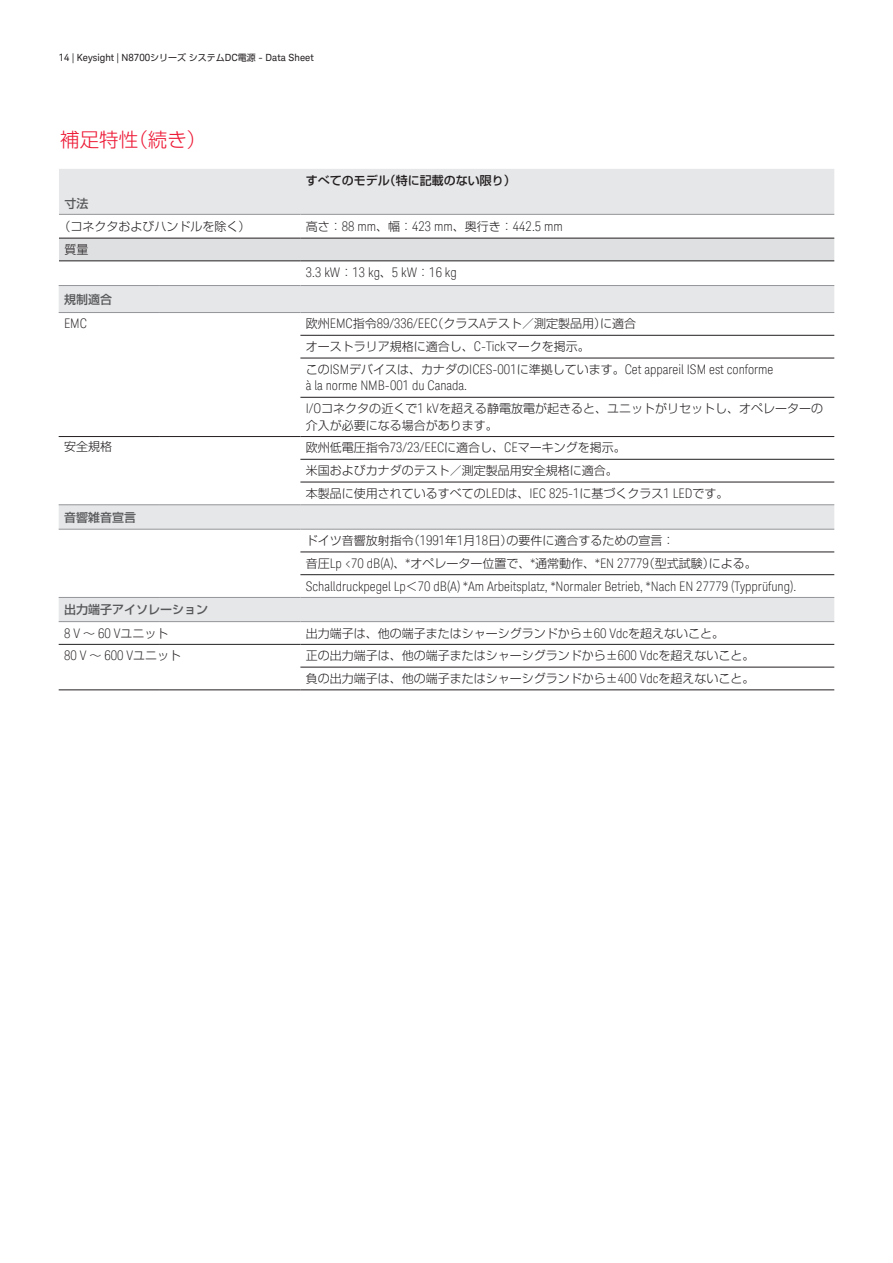
<style>
.page{position:relative;width:893px;height:1263px;background:#fff}
.page>*{position:absolute;margin:0;border:0;box-sizing:border-box;transform-origin:0 0}
.t1{font:300 19.5px "Shin Go Pro";color:#ed1a36}
.t2{font:300 condensed 13.2px/16.5px "Keysight Sans";color:#231f20}
.t3{font:300 12px/22.8px "Shin Go Pro";color:#231f20}
.t4{font:500 12px "Shin Go Pro";color:#57585a}
.t5{font:500 12px "Shin Go Pro";color:#231f20}
.t6{font:9.9px "Keysight Sans";color:#231f20}
.s1{font-family:"Shin Go Pro";font-size:9px}
.s2{font-family:"Shin Go Pro";font-stretch:normal;font-size:12px}
.s3{font-family:"Keysight Sans";font-stretch:condensed;font-size:13.2px}
</style>
<div class="page">
<svg style="left:59px;top:286px;width:775px;height:335px"></svg>
<hr style="left:59px;top:285px;width:101px;height:1px;background:#939598">
<hr style="left:160px;top:285px;width:140px;height:1px;background:#939598">
<hr style="left:300px;top:285px;width:534px;height:1px;background:#939598">
<hr style="left:59px;top:312px;width:101px;height:1px;background:#939598">
<hr style="left:160px;top:312px;width:140px;height:1px;background:#939598">
<hr style="left:300px;top:312px;width:534px;height:1px;background:#939598">
<hr style="left:300px;top:335px;width:534px;height:1px;background:#231f20">
<hr style="left:300px;top:358px;width:534px;height:1px;background:#231f20">
<hr style="left:300px;top:397px;width:534px;height:1px;background:#231f20">
<hr style="left:59px;top:436px;width:101px;height:1px;background:#231f20">
<hr style="left:160px;top:436px;width:140px;height:1px;background:#231f20">
<hr style="left:300px;top:436px;width:534px;height:1px;background:#231f20">
<hr style="left:300px;top:459px;width:534px;height:1px;background:#231f20">
<hr style="left:300px;top:482px;width:534px;height:1px;background:#231f20">
<hr style="left:59px;top:504px;width:101px;height:1px;background:#939598">
<hr style="left:160px;top:504px;width:140px;height:1px;background:#939598">
<hr style="left:300px;top:504px;width:534px;height:1px;background:#939598">
<hr style="left:59px;top:529px;width:101px;height:1px;background:#939598">
<hr style="left:160px;top:529px;width:140px;height:1px;background:#939598">
<hr style="left:300px;top:529px;width:534px;height:1px;background:#939598">
<hr style="left:300px;top:552px;width:534px;height:1px;background:#231f20">
<hr style="left:300px;top:574px;width:534px;height:1px;background:#231f20">
<hr style="left:59px;top:597px;width:101px;height:1px;background:#939598">
<hr style="left:160px;top:597px;width:140px;height:1px;background:#939598">
<hr style="left:300px;top:597px;width:534px;height:1px;background:#939598">
<hr style="left:300px;top:621px;width:534px;height:1px;background:#939598">
<hr style="left:59px;top:689px;width:101px;height:1px;background:#231f20">
<hr style="left:160px;top:689px;width:140px;height:1px;background:#231f20">
<hr style="left:300px;top:644px;width:534px;height:1px;background:#231f20">
<hr style="left:300px;top:667px;width:534px;height:1px;background:#231f20">
<hr style="left:300px;top:689px;width:534px;height:1px;background:#231f20">
<hr style="left:59px;top:621px;width:101px;height:1px;background:#939598">
<hr style="left:160px;top:621px;width:140px;height:1px;background:#939598">
<hr style="left:59px;top:644px;width:101px;height:1px;background:#231f20">
<hr style="left:160px;top:644px;width:140px;height:1px;background:#231f20">
<div style="left:59px;top:169px;width:775px;height:45px;background:#e6e7e9"></div>
<div style="left:59px;top:239px;width:775px;height:22px;background:#dfe0e2"></div>
<hr style="left:59px;top:214px;width:241px;height:1px;background:#939598">
<hr style="left:300px;top:214px;width:534px;height:1px;background:#939598">
<hr style="left:59px;top:238px;width:241px;height:1px;background:#231f20">
<hr style="left:300px;top:238px;width:534px;height:1px;background:#231f20">
<hr style="left:59px;top:261px;width:241px;height:1px;background:#231f20">
<hr style="left:300px;top:261px;width:534px;height:1px;background:#231f20">
<p class="t6" style="left:59px;top:51px;width:257px">14 | Keysight | N8700<span class="s1">シリーズシステム</span>DC<span class="s1">電源</span> - Data Sheet</p>
<h1 class="t1" style="left:60px;top:123px;width:148px">補足特性（続き）</h1>
<p class="t5" style="left:306px;top:170px;width:211px">すべてのモデル（特に記載のない限り）</p>
<p class="t4" style="left:64px;top:193px;width:25px">寸法</p>
<p class="t3" style="left:58px;top:213px;width:193px">（コネクタおよびハンドルを除く）</p>
<p class="t2" style="left:306px;top:218px;width:259px"><span class="s2">高さ：</span>88 mm<span class="s2">、幅：</span>423 mm<span class="s2">、奥行き：</span>442.5 mm</p>
<p class="t3" style="left:64px;top:237px;width:25px">質量</p>
<p class="t2" style="left:306px;top:264px;width:153px">3.3 kW<span class="s2">：</span>13 kg<span class="s2">、</span>5 kW<span class="s2">：</span>16 kg</p>
<p class="t4" style="left:64px;top:289px;width:50px">規制適合</p>
<p class="t2" style="left:64px;top:315px;width:24px">EMC</p>
<p class="t3" style="left:306px;top:311px;width:332px">欧州<span class="s3">EMC</span>指令<span class="s3">89/336/EEC</span>（クラス<span class="s3">A</span>テスト／測定製品用）に適合オーストラリア規格に適合し、<span class="s3">C-Tick</span>マークを掲示。</p>
<p class="t2" style="left:306px;top:361px;width:469px"><span class="s2">この</span>ISM<span class="s2">デバイスは、カナダの</span>ICES-001<span class="s2">に準拠しています。</span>Cet appareil ISM est conforme à la norme NMB-001 du Canada.</p>
<p class="t3" style="left:306px;top:399px;width:519px;line-height:16.5px"><span class="s3">I/O</span>コネクタの近くで<span class="s3">1 kV</span>を超える静電放電が起きると、ユニットがリセットし、オペレーターの介入が必要になる場合があります。</p>
<p class="t3" style="left:64px;top:433px;width:49px">安全規格</p>
<p class="t3" style="left:306px;top:435px;width:424px">欧州低電圧指令<span class="s3">73/23/EEC</span>に適合し、<span class="s3">CE</span>マーキングを掲示。<br>米国およびカナダのテスト／測定製品用安全規格に適合。<br>本製品に使用されているすべての<span class="s3">LED</span>は、<span class="s3">IEC 825-1</span>に基づくクラス<span class="s3">1 LED</span>です。</p>
<p class="t4" style="left:64px;top:507px;width:73px">音響雑音宣言</p>
<p class="t3" style="left:306px;top:528px;width:453px">ドイツ音響放射指令（<span class="s3">1991</span>年<span class="s3">1</span>月<span class="s3">18</span>日）の要件に適合するための宣言：<br>音圧<span class="s3">Lp &lt;70 dB(A)</span>、<span class="s3">*</span>オペレーター位置で、<span class="s3">*</span>通常動作、<span class="s3">*EN 27779</span>（型式試験）による。</p>
<p class="t2" style="left:306px;top:578px;width:492px">Schalldruckpegel Lp<span class="s2">＜</span>70 dB(A) *Am Arbeitsplatz, *Normaler Betrieb, *Nach EN 27779 (Typprüfung).</p>
<p class="t4" style="left:64px;top:600px;width:146px">出力端子アイソレーション</p>
<p class="t2" style="left:64px;top:625px;width:106px">8 V <span class="s2">～</span> 60 V<span class="s2">ユニット</span></p>
<p class="t3" style="left:306px;top:620px;width:420px">出力端子は、他の端子またはシャーシグランドから±<span class="s3">60 Vdc</span>を超えないこと。</p>
<p class="t2" style="left:64px;top:647px;width:119px">80 V <span class="s2">～</span> 600 V<span class="s2">ユニット</span></p>
<p class="t3" style="left:306px;top:643px;width:450px">正の出力端子は、他の端子またはシャーシグランドから±<span class="s3">600 Vdc</span>を超えないこと。負の出力端子は、他の端子またはシャーシグランドから±<span class="s3">400 Vdc</span>を超えないこと。</p>
</div>
